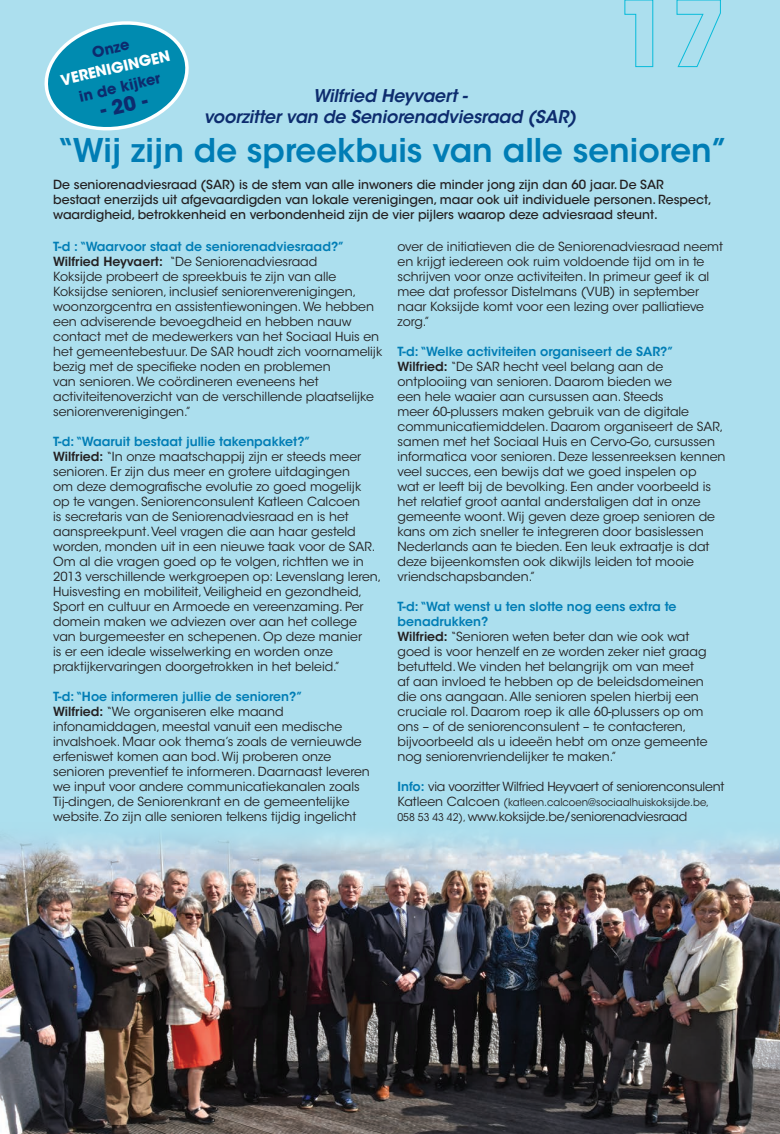
<style>
.page{position:relative;width:780px;height:1134px;background:#acdfee}
.page>*{position:absolute;margin:0;border:0;box-sizing:border-box;transform-origin:0 0}
.Titels_licht_blauw{font:600 32.5px "ITC Avant Garde Std";color:#007db5}
.t1{font:700 19.75px "ITC Avant Garde Std";color:#0d2c6e}
.Voortitel{font:italic 600 17.5px "ITC Avant Garde Std";letter-spacing:-.01em;color:#0d2c6e}
.t2{font:700 14.75px "ITC Avant Garde Std";color:#0d2c6e}
.t3{font:700 14.75px "ITC Avant Garde Std";color:#fff}
.Body{font:12.5px/15px "ITC Avant Garde Std";color:#231f20}
.Inleiding{font:500 12.5px/15px "ITC Avant Garde Std";color:#231f20}
.Body-2{font:600 12.5px/15px "ITC Avant Garde Std";color:#007db5}
.Body-3{font:12.5px "ITC Avant Garde Std";letter-spacing:-.02em;color:#231f20}
.Body-4{font:10.62px "ITC Avant Garde Std";color:#231f20;scale:.95 1}
.s1{font-weight:600}
.s2{font-weight:600;color:#007db5}
.s3{font-size:12.5px}
.s4{font-size:10.62px}
</style>
<div class="page">
<svg style="left:44px;top:21px;width:145px;height:110px"></svg>
<img style="left:0;top:835px;width:780px;height:299px">
<svg style="left:624px;top:0;width:29px;height:67px"></svg>
<svg style="left:676px;top:0;width:45px;height:67px"></svg>
<p class="t2" style="left:90px;top:43px;width:39px;rotate:-13deg">Onze</p>
<p class="t3" style="left:59px;top:71px;width:113px;rotate:-13deg">VERENIGINGEN</p>
<p class="t2" style="left:77px;top:87px;width:84px;rotate:-13deg">in de kijker</p>
<p class="Voortitel" style="left:313px;top:84px;width:155px">Wilfried Heyvaert -</p>
<p class="Voortitel" style="left:204px;top:105px;width:373px">voorzitter van de Seniorenadviesraad (SAR)</p>
<p class="Titels_licht_blauw" style="left:56px;top:129px;width:673px">“Wij zijn de spreekbuis van alle senioren”</p>
<p class="t1" style="left:98px;top:98px;width:49px;rotate:-13deg">- 20 -</p>
<p class="Inleiding" style="left:53px;top:177px;width:660px">De seniorenadviesraad (SAR) is de stem van alle inwoners die minder jong zijn dan 60 jaar. De SAR bestaat enerzijds uit afgevaardigden van lokale verenigingen, maar ook uit individuele personen. Respect, waardigheid, betrokkenheid en verbondenheid zijn de vier pijlers waarop deze adviesraad steunt.</p>
<p class="Body-2" style="left:53px;top:239px;width:293px">T-d : “Waarvoor staat de seniorenadviesraad?”</p>
<p class="Body" style="left:53px;top:254px;width:331px"><span class="s1">Wilfried Heyvaert:</span> “De Seniorenadviesraad<br>Koksijde probeert de spreekbuis te zijn van alle Koksijdse senioren, inclusief seniorenverenigingen, woonzorgcentra en assistentiewoningen. We hebben een adviserende bevoegdheid en hebben nauw contact met de medewerkers van het Sociaal Huis en het gemeentebestuur. De SAR houdt zich voornamelijk bezig met de specifieke noden en problemen<br>van senioren. We coördineren eveneens het activiteitenoverzicht van de verschillende plaatselijke seniorenverenigingen.”</p>
<p class="Body-2" style="left:53px;top:434px;width:259px">T-d: “Waaruit bestaat jullie takenpakket?”</p>
<p class="Body" style="left:53px;top:449px;width:330px"><span class="s1">Wilfried:</span> “In onze maatschappij zijn er steeds meer senioren. Er zijn dus meer en grotere uitdagingen<br>om deze demografische evolutie zo goed mogelijk<br>op te vangen. Seniorenconsulent Katleen Calcoen<br>is secretaris van de Seniorenadviesraad en is het aanspreekpunt. Veel vragen die aan haar gesteld worden, monden uit in een nieuwe taak voor de SAR.<br>Om al die vragen goed op te volgen, richtten we in 2013 verschillende werkgroepen op: Levenslang leren, Huisvesting en mobiliteit, Veiligheid en gezondheid, Sport en cultuur en Armoede en vereenzaming. Per domein maken we adviezen over aan het college van burgemeester en schepenen. Op deze manier<br>is er een ideale wisselwerking en worden onze praktijkervaringen doorgetrokken in het beleid.”</p>
<p class="Body-2" style="left:53px;top:689px;width:251px">T-d: “Hoe informeren jullie de senioren?”</p>
<p class="Body" style="left:53px;top:704px;width:318px"><span class="s1">Wilfried:</span> “We organiseren elke maand infonamiddagen, meestal vanuit een medische invalshoek. Maar ook thema’s zoals de vernieuwde erfeniswet komen aan bod. Wij proberen onze senioren preventief te informeren. Daarnaast leveren we input voor andere communicatiekanalen zoals Tij-dingen, de Seniorenkrant en de gemeentelijke website. Zo zijn alle senioren telkens tijdig ingelicht</p>
<p class="Body" style="left:397px;top:239px;width:327px">over de initiatieven die de Seniorenadviesraad neemt en krijgt iedereen ook ruim voldoende tijd om in te schrijven voor onze activiteiten. In primeur geef ik al mee dat professor Distelmans (VUB) in september naar Koksijde komt voor een lezing over palliatieve zorg.”</p>
<p class="Body-2" style="left:397px;top:344px;width:278px">T-d: “Welke activiteiten organiseert de SAR?”</p>
<p class="Body" style="left:397px;top:359px;width:329px"><span class="s1">Wilfried:</span> “De SAR hecht veel belang aan de ontplooiing van senioren. Daarom bieden we<br>een hele waaier aan cursussen aan. Steeds<br>meer 60-plussers maken gebruik van de digitale communicatiemiddelen. Daarom organiseert de SAR, samen met het Sociaal Huis en Cervo-Go, cursussen informatica voor senioren. Deze lessenreeksen kennen veel succes, een bewijs dat we goed inspelen op<br>wat er leeft bij de bevolking. Een ander voorbeeld is het relatief groot aantal anderstaligen dat in onze gemeente woont. Wij geven deze groep senioren de kans om zich sneller te integreren door basislessen Nederlands aan te bieden. Een leuk extraatje is dat deze bijeenkomsten ook dikwijls leiden tot mooie vriendschapsbanden.”</p>
<p class="Body-2" style="left:397px;top:599px;width:280px">T-d: “Wat wenst u ten slotte nog eens extra te benadrukken?</p>
<p class="Body" style="left:397px;top:629px;width:311px"><span class="s1">Wilfried:</span> “Senioren weten beter dan wie ook wat goed is voor henzelf en ze worden zeker niet graag betutteld. We vinden het belangrijk om van meet af aan invloed te hebben op de beleidsdomeinen die ons aangaan. Alle senioren spelen hierbij een cruciale rol. Daarom roep ik alle 60-plussers op om ons – of de seniorenconsulent – te contacteren, bijvoorbeeld als u ideeën hebt om onze gemeente nog seniorenvriendelijker te maken.”</p>
<p class="Body-3" style="left:397px;top:779px;width:328px"><span class="s2">Info:</span> via voorzitter Wilfried Heyvaert of seniorenconsulent</p>
<p class="Body-4" style="left:397px;top:796px;width:329px"><span class="s3">Katleen Calcoen</span> (katleen.calcoen@sociaalhuiskoksijde.be,</p>
<p class="Body-3" style="left:397px;top:809px;width:291px"><span class="s4">058 53 43 42),</span> www.koksijde.be/seniorenadviesraad</p>
</div>
